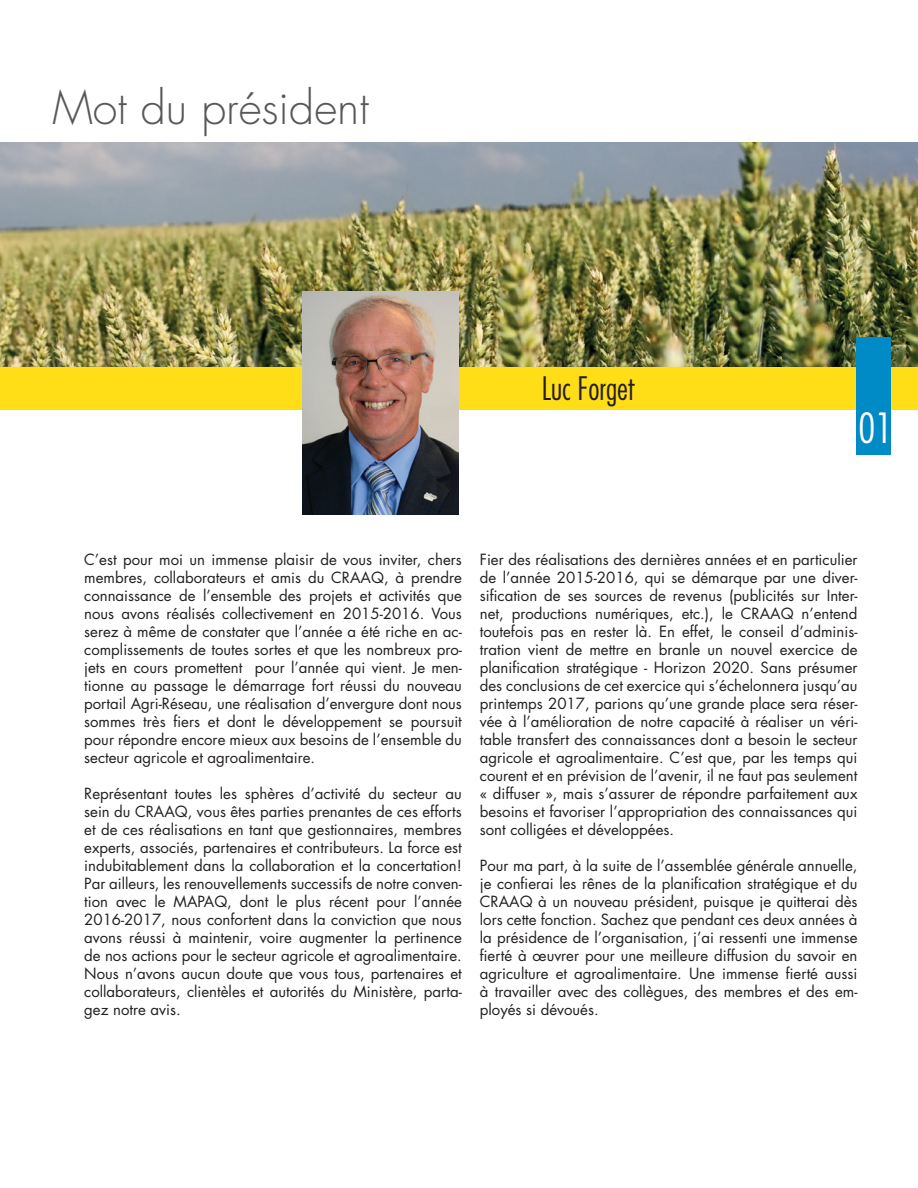
<style>
.page{position:relative;width:918px;height:1188px;background:#fff}
.page>*{position:absolute;margin:0;border:0;box-sizing:border-box;transform-origin:0 0}
.t1{font:300 45px "Futura";color:#57585a}
.t2{font:300 condensed 40.5px "Futura";color:#fff}
.t3{font:300 condensed 31.5px "Futura";color:#231f20}
.t4{font:15px/18px "Futura";color:#231f20;text-align:justify}
</style>
<div class="page">
<img style="left:0;top:143px;width:918px;height:224px">
<div style="left:0;top:367px;width:918px;height:42px;background:#ffdd17"></div>
<div style="left:890px;top:367px;width:28px;height:43px;background:#ffdd17"></div>
<div style="left:856px;top:337px;width:35px;height:117px;background:#008ac6"></div>
<img style="left:302px;top:292px;width:157px;height:222px">
<h1 class="t1" style="left:52px;top:78px;width:318px">Mot du président</h1>
<h3 class="t3" style="left:542px;top:369px;width:94px">Luc Forget</h3>
<h2 class="t2" style="left:859px;top:403px;width:35px">01</h2>
<p class="t4" style="left:84px;top:551px;width:379px">C’est pour moi un immense plaisir de vous inviter, chers membres, collaborateurs et amis du CRAAQ, à prendre connaissance de l’ensemble des projets et activités que nous avons réalisés collectivement en 2015-2016. Vous serez à même de constater que l’année a été riche en ac&shy;complissements de toutes sortes et que les nombreux pro&shy;jets en cours promettent pour l’année qui vient. Je men&shy;tionne au passage le démarrage fort réussi du nouveau portail Agri-Réseau, une réalisation d’envergure dont nous sommes très fiers et dont le développement se poursuit pour répondre encore mieux aux besoins de l’ensemble du secteur agricole et agroalimentaire.</p>
<p class="t4" style="left:84px;top:785px;width:379px">Représentant toutes les sphères d’activité du secteur au sein du CRAAQ, vous êtes parties prenantes de ces efforts et de ces réalisations en tant que gestionnaires, membres experts, associés, partenaires et contributeurs. La force est indubitablement dans la collaboration et la concertation!<br>Par ailleurs, les renouvellements successifs de notre conven&shy;tion avec le MAPAQ, dont le plus récent pour l’année 2016-2017, nous confortent dans la conviction que nous avons réussi à maintenir, voire augmenter la pertinence de nos actions pour le secteur agricole et agroalimentaire.<br>Nous n’avons aucun doute que vous tous, partenaires et collaborateurs, clientèles et autorités du Ministère, parta&shy;gez notre avis.</p>
<p class="t4" style="left:480px;top:551px;width:379px">Fier des réalisations des dernières années et en particulier de l’année 2015-2016, qui se démarque par une diver&shy;sification de ses sources de revenus (publicités sur Inter&shy;net, productions numériques, etc.), le CRAAQ n’entend toutefois pas en rester là. En effet, le conseil d’adminis&shy;tration vient de mettre en branle un nouvel exercice de planification stratégique - Horizon 2020. Sans présumer des conclusions de cet exercice qui s’échelonnera jusqu’au printemps 2017, parions qu’une grande place sera réser&shy;vée à l’amélioration de notre capacité à réaliser un véri&shy;table transfert des connaissances dont a besoin le secteur agricole et agroalimentaire. C’est que, par les temps qui courent et en prévision de l’avenir, il ne faut pas seulement « diffuser », mais s’assurer de répondre parfaitement aux besoins et favoriser l’appropriation des connaissances qui sont colligées et développées.</p>
<p class="t4" style="left:480px;top:857px;width:379px">Pour ma part, à la suite de l’assemblée générale annuelle, je confierai les rênes de la planification stratégique et du CRAAQ à un nouveau président, puisque je quitterai dès lors cette fonction. Sachez que pendant ces deux années à la présidence de l’organisation, j’ai ressenti une immense fierté à œuvrer pour une meilleure diffusion du savoir en agriculture et agroalimentaire. Une immense fierté aussi à travailler avec des collègues, des membres et des em&shy;ployés si dévoués.</p>
</div>
